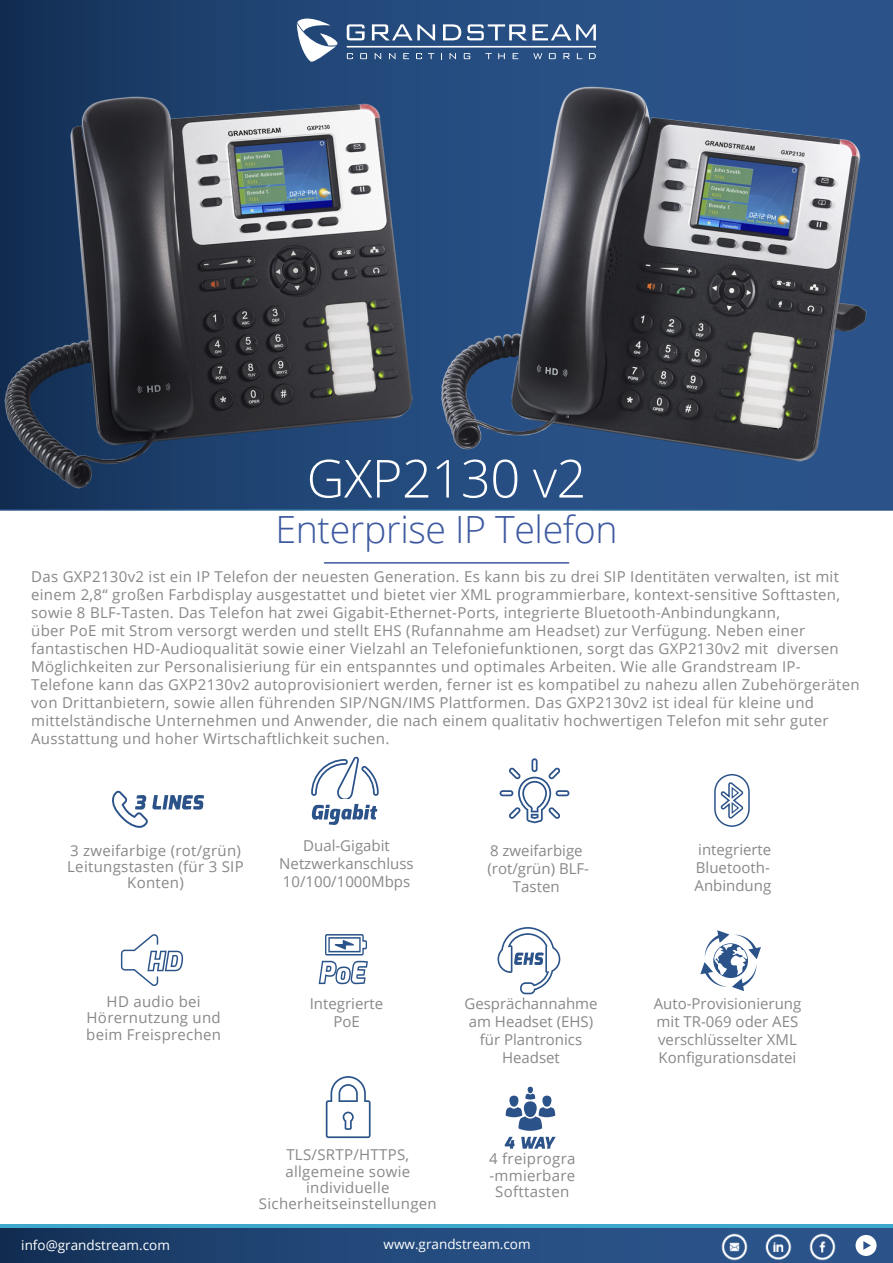
<style>
.page{position:relative;width:893px;height:1263px;background:#fff}
.page>*{position:absolute;margin:0;border:0;box-sizing:border-box;transform-origin:0 0}
.t1{font:300 52.5px "Open Sans";letter-spacing:-.01em;color:#fff}
.t2{font:300 37.5px "Open Sans";letter-spacing:-.01em;color:#3d59a0}
.t3{font:15px/18px "Open Sans";letter-spacing:.02em;color:#87888a;text-align:center}
.t4{font:15px/18px "Open Sans";color:#87888a;text-align:center}
.t5{font:13.5px "Open Sans";color:#fff}
</style>
<div class="page">
<svg style="left:0;top:0;width:893px;height:511px;background:#244a7b"></svg>
<div style="left:0;top:1227px;width:893px;height:36px;background:linear-gradient(to right,#16365f,#305b94)"></div>
<hr style="left:325px;top:562px;width:244px;height:2px;background:#3d59a0">
<hr style="left:0;top:1224px;width:893px;height:3px;background:#3ea8cc">
<svg style="left:714px;top:774px;width:36px;height:53px"></svg>
<img style="left:765px;top:1234px;width:27px;height:27px">
<img style="left:810px;top:1234px;width:26px;height:26px">
<img style="left:721px;top:1234px;width:26px;height:26px">
<div style="left:855px;top:1235px;width:22px;height:21px;background:#fff;border-radius:50%"></div>
<svg style="left:863px;top:1241px;width:8px;height:9px"></svg>
<svg style="left:297px;top:18px;width:41px;height:46px"></svg>
<svg style="left:347px;top:24px;width:18px;height:16px"></svg>
<svg style="left:372px;top:24px;width:63px;height:16px"></svg>
<svg style="left:443px;top:24px;width:18px;height:16px"></svg>
<svg style="left:467px;top:24px;width:129px;height:16px"></svg>
<svg style="left:347px;top:53px;width:6px;height:6px"></svg>
<svg style="left:360px;top:53px;width:7px;height:6px"></svg>
<svg style="left:375px;top:53px;width:6px;height:6px"></svg>
<svg style="left:389px;top:53px;width:6px;height:6px"></svg>
<svg style="left:403px;top:53px;width:6px;height:6px"></svg>
<svg style="left:416px;top:53px;width:6px;height:6px"></svg>
<svg style="left:428px;top:53px;width:6px;height:6px"></svg>
<svg style="left:449px;top:53px;width:7px;height:6px"></svg>
<svg style="left:464px;top:53px;width:6px;height:6px"></svg>
<svg style="left:485px;top:53px;width:7px;height:6px"></svg>
<svg style="left:498px;top:53px;width:7px;height:6px"></svg>
<svg style="left:513px;top:53px;width:5px;height:6px"></svg>
<svg style="left:589px;top:53px;width:7px;height:6px"></svg>
<svg style="left:549px;top:53px;width:7px;height:6px"></svg>
<svg style="left:563px;top:53px;width:7px;height:6px"></svg>
<svg style="left:577px;top:53px;width:5px;height:6px"></svg>
<svg style="left:533px;top:53px;width:9px;height:6px"></svg>
<hr style="left:347px;top:46px;width:249px;height:2px;background:#fff">
<svg style="left:311px;top:756px;width:68px;height:69px"></svg>
<svg style="left:325px;top:934px;width:42px;height:21px"></svg>
<svg style="left:319px;top:961px;width:49px;height:23px"></svg>
<svg style="left:121px;top:934px;width:62px;height:52px"></svg>
<svg style="left:326px;top:1076px;width:45px;height:62px"></svg>
<svg style="left:497px;top:927px;width:63px;height:67px"></svg>
<svg style="left:500px;top:758px;width:69px;height:65px"></svg>
<svg style="left:700px;top:930px;width:61px;height:61px"></svg>
<svg style="left:112px;top:790px;width:92px;height:38px"></svg>
<svg style="left:506px;top:1087px;width:49px;height:44px"></svg>
<svg style="left:505px;top:1137px;width:10px;height:11px"></svg>
<svg style="left:521px;top:1137px;width:35px;height:12px"></svg>
<img style="left:0;top:70px;width:446px;height:421px">
<img style="left:422px;top:80px;width:471px;height:406px">
<h1 class="t1" style="left:307px;top:442px;width:281px">GXP2130 v2</h1>
<h2 class="t2" style="left:275px;top:504px;width:344px">Enterprise IP Telefon</h2>
<p class="t3" style="left:31px;top:567px;width:830px;text-align:left">Das GXP2130v2 ist ein IP Telefon der neuesten Generation. Es kann bis zu drei SIP Identitäten verwalten, ist mit einem 2,8“ großen Farbdisplay ausgestattet und bietet vier XML programmierbare, kontext-sensitive Softtasten, sowie 8 BLF-Tasten. Das Telefon hat zwei Gigabit-Ethernet-Ports, integrierte Bluetooth-Anbindungkann,<br>über PoE mit Strom versorgt werden und stellt EHS (Rufannahme am Headset) zur Verfügung. Neben einer fantastischen HD-Audioqualität sowie einer Vielzahl an Telefoniefunktionen, sorgt das GXP2130v2 mit diversen Möglichkeiten zur Personalisieriung für ein entspanntes und optimales Arbeiten. Wie alle Grandstream IP-Telefone kann das GXP2130v2 autoprovisioniert werden, ferner ist es kompatibel zu nahezu allen Zubehörgeräten von Drittanbietern, sowie allen führenden SIP/NGN/IMS Plattformen. Das GXP2130v2 ist ideal für kleine und mittelständische Unternehmen und Anwender, die nach einem qualitativ hochwertigen Telefon mit sehr guter Ausstattung und hoher Wirtschaftlichkeit suchen.</p>
<p class="t3" style="left:67px;top:842px;width:178px;line-height:16.2px">3 zweifarbige (rot/grün)<br>Leitungstasten (für 3 SIP<br>Konten)</p>
<p class="t4" style="left:279px;top:836px;width:136px">Dual-Gigabit<br>Netzwerkanschluss<br>10/100/1000Mbps</p>
<p class="t3" style="left:694px;top:840px;width:78px;text-align:justify">integrierte Bluetooth-Anbindung</p>
<p class="t4" style="left:487px;top:841px;width:103px">8 zweifarbige (rot/grün) BLF-<br>Tasten</p>
<p class="t3" style="left:86px;top:993px;width:136px;line-height:16.2px">HD audio bei<br>Hörernutzung und beim Freisprechen</p>
<p class="t4" style="left:310px;top:994px;width:75px">Integrierte<br>PoE</p>
<p class="t4" style="left:464px;top:994px;width:135px">Gesprächannahme am Headset (EHS) für Plantronics<br>Headset</p>
<p class="t3" style="left:259px;top:1146px;width:179px;line-height:16.2px">TLS/SRTP/HTTPS, allgemeine sowie individuelle<br>Sicherheitseinstellungen</p>
<p class="t3" style="left:489px;top:1150px;width:88px;line-height:16.2px">4 freiprogra -mmierbare<br>Softtasten</p>
<p class="t4" style="left:654px;top:994px;width:149px;text-align:left">Auto-Provisionierung mit TR-069 oder AES verschlüsselter XML<br>Konfigurationsdatei</p>
<p class="t5" style="left:21px;top:1236px;width:150px">info@grandstream.com</p>
<p class="t5" style="left:384px;top:1235px;width:149px">www.grandstream.com</p>
</div>
